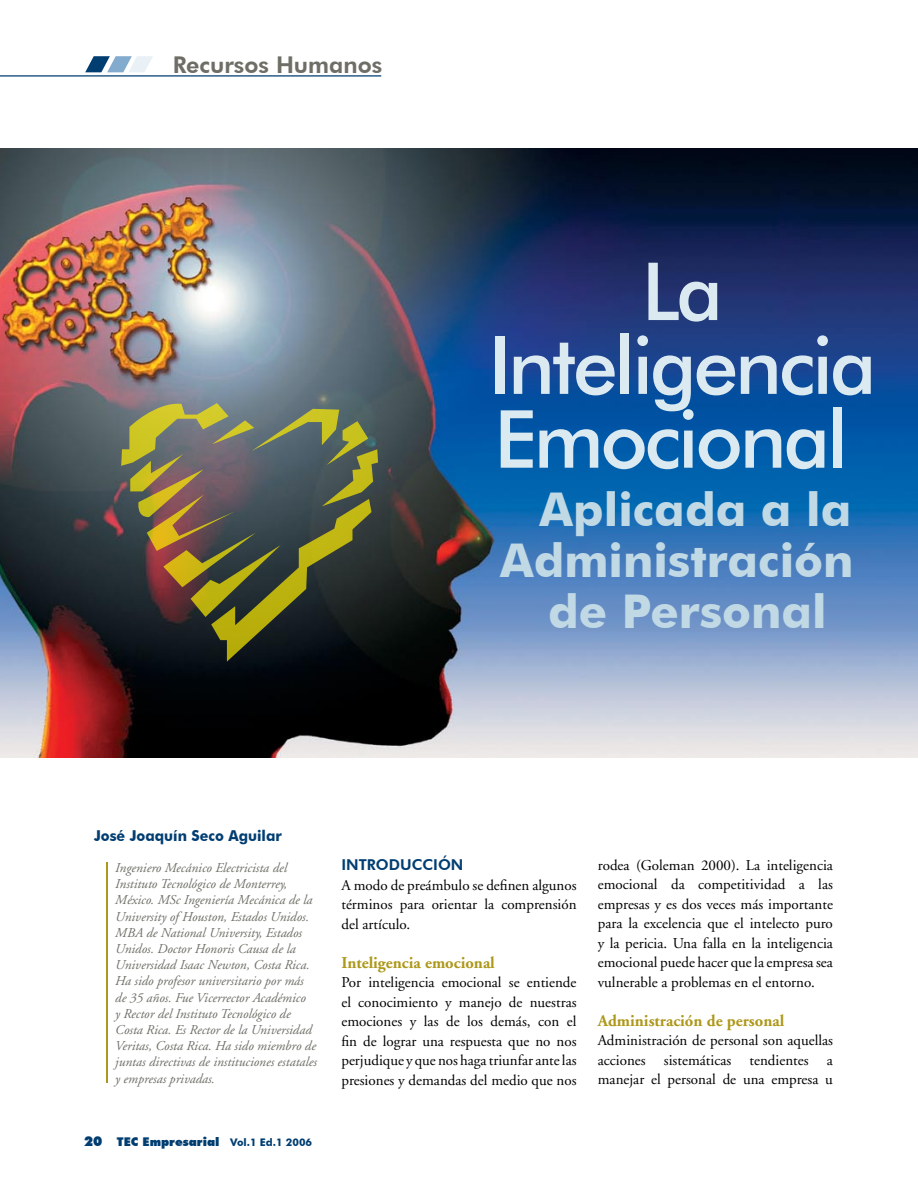
<style>
.page{position:relative;width:918px;height:1188px;background:#fff}
.page>*{position:absolute;margin:0;border:0;box-sizing:border-box;transform-origin:0 0}
.t1{font:500 80.25px/73.8px "Futura BT";letter-spacing:-.04em;color:#dbe9f1;text-align:center}
.t2{font:700 46.5px "Futura BT";color:#c0d9e5}
.t3{font:800 23.1px "Futura BT";color:#6e6e67}
.t4{font:700 16.5px "Adobe Garamond";color:#ad981a}
.t5{font:15px/19.5px "Adobe Garamond";color:#000;text-align:justify}
.t6{font:700 15px "Futura BT";color:#003d71;scale:.95 1}
.t7{font:800 15px "Futura BT";color:#003d71}
.t8{font:italic 13.5px/16.2px "Adobe Garamond";color:#6e6e67}
.t9{font:900 12px "Futura BT";color:#003d71}
.s1{font-size:13.5px}
.s2{font-weight:700;font-size:10.5px}
</style>
<div class="page">
<img style="left:0;top:149px;width:918px;height:609px">
<hr style="left:106px;top:862px;width:2px;height:221px;background:#ad981a">
<hr style="left:0;top:75px;width:381px;height:2px;background:#003d71">
<svg style="left:85px;top:56px;width:68px;height:16px"></svg>
<svg style="left:121px;top:401px;width:257px;height:261px;background:#5a593f"></svg>
<h3 class="t3" style="left:173px;top:51px;width:211px">Recursos Humanos</h3>
<h1 class="t1" style="left:488px;top:254px;width:390px">La<br>Inteligencia<br>Emocional</h1>
<h2 class="t2" style="left:540px;top:481px;width:313px">Aplicada a la</h2>
<h2 class="t2" style="left:500px;top:532px;width:355px">Administración</h2>
<h2 class="t2" style="left:548px;top:583px;width:280px">de Personal</h2>
<p class="t6" style="left:94px;top:826px;width:199px">José Joaquín Seco Aguilar</p>
<p class="t8" style="left:115px;top:860px;width:203px">Ingeniero Mecánico Electricista del Instituto Tecnológico de Monterrey, México. MSc Ingeniería Mecánica de la University of Houston, Estados Unidos.<br>MBA de National University, Estados Unidos. Doctor Honoris Causa de la Universidad Isaac Newton, Costa Rica.<br>Ha sido profesor universitario por más de 35 años. Fue Vicerrector Académico<br>y Rector del Instituto Tecnológico de Costa Rica. Es Rector de la Universidad Veritas, Costa Rica. Ha sido miembro de juntas directivas de instituciones estatales y empresas privadas.</p>
<p class="t9" style="left:84px;top:1135px;width:230px"><span class="s1">20</span> TEC Empresarial <span class="s2">Vol.1 Ed.1 2006</span></p>
<p class="t7" style="left:341px;top:856px;width:82px">INTRODUCCIÓN</p>
<p class="t5" style="left:341px;top:876px;width:237px">A modo de preámbulo se definen algunos términos para orientar la comprensión del artículo.</p>
<p class="t4" style="left:341px;top:954px;width:155px">Inteligencia emocional</p>
<p class="t5" style="left:341px;top:973px;width:237px">Por inteligencia emocional se entiende el conocimiento y manejo de nuestras emociones y las de los demás, con el fin de lograr una respuesta que no nos perjudique y que nos haga triunfar ante las presiones y demandas del medio que nos</p>
<p class="t5" style="left:598px;top:856px;width:237px">rodea (Goleman 2000). La inteligencia emocional da competitividad a las empresas y es dos veces más importante para la excelencia que el intelecto puro y la pericia. Una falla en la inteligencia emocional puede hacer que la empresa sea vulnerable a problemas en el entorno.</p>
<p class="t4" style="left:598px;top:1012px;width:188px">Administración de personal</p>
<p class="t5" style="left:598px;top:1031px;width:237px">Administración de personal son aquellas acciones sistemáticas tendientes a manejar el personal de una empresa u</p>
</div>
